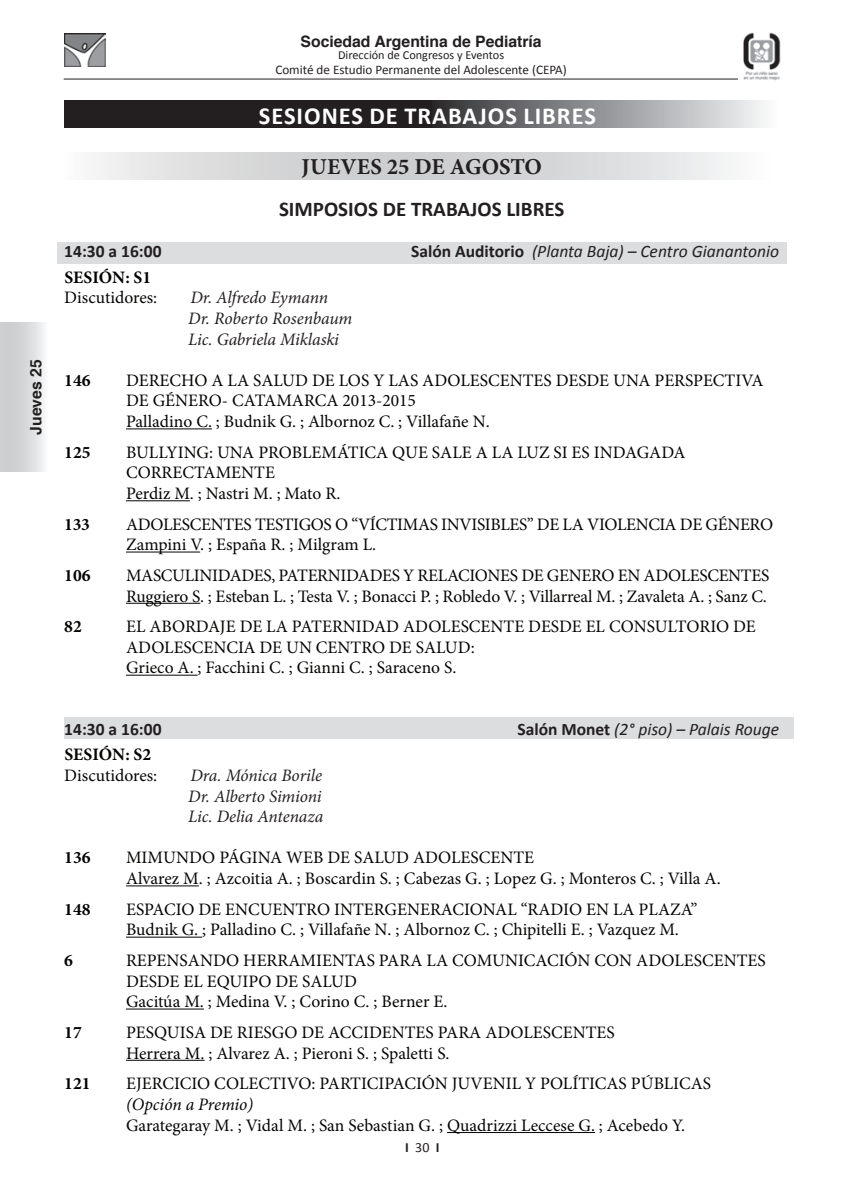
<style>
.page{position:relative;width:844px;height:1191px;background:#fff}
.page>*{position:absolute;margin:0;border:0;box-sizing:border-box;transform-origin:0 0}
.t1{font:700 24.5px "Calibri";letter-spacing:.04em;color:#fff}
.t2{font:700 22.75px "Minion Pro";color:#231f20}
.t3{font:700 21px "Calibri";color:#231f20}
.t4{font:17.5px/20.7px "Minion Pro";color:#040503}
.t5{font:17.5px/20.7px "Minion Pro";letter-spacing:-.02em;color:#040503}
.t6{font:italic 17.5px/20.7px "Minion Pro";letter-spacing:-.005em;color:#231f20}
.t7{font:italic 17.5px "Calibri";color:#231f20}
.t8{font:700 17.5px "Minion Pro";color:#040503}
.t9{font:700 17.5px "Calibri";color:#231f20}
.t10{font:700 15.75px "Helvetica";color:#231f20}
.t11{font:700 14px "Calibri";color:#231f20}
.t12{font:13.12px "Calibri";color:#231f20}
.t13{font:12.25px "Calibri";color:#231f20}
.s1{font-weight:700;font-style:normal}
.s2{font-weight:700}
.s3{font-style:italic}
.s4{font-weight:400}
</style>
<div class="page">
<hr style="left:64px;top:79px;width:714px;height:1px;background:#231f20">
<img style="left:738px;top:32px;width:43px;height:49px">
<img style="left:64px;top:33px;width:42px;height:34px">
<div style="left:0;top:322px;width:48px;height:149px;background:linear-gradient(to right,#c3c4c6,#f1f2f3)"></div>
<svg style="left:95px;top:152px;width:638px;height:28px;background:#dadbdc"></svg>
<div style="left:427px;top:100px;width:351px;height:28px;background:linear-gradient(to right,#2d2d2f,#fbfcff)"></div>
<div style="left:64px;top:100px;width:367px;height:28px;background:#231f20"></div>
<div style="left:57px;top:242px;width:730px;height:22px;background:#dcdddf"></div>
<div style="left:64px;top:717px;width:730px;height:22px;background:#dcdddf"></div>
<hr style="left:126px;top:428px;width:86px;height:1px;background:#040503">
<hr style="left:126px;top:500px;width:64px;height:1px;background:#040503">
<hr style="left:126px;top:551px;width:74px;height:1px;background:#040503">
<hr style="left:126px;top:603px;width:74px;height:1px;background:#040503">
<hr style="left:126px;top:674px;width:71px;height:1px;background:#040503">
<hr style="left:126px;top:885px;width:73px;height:1px;background:#040503">
<hr style="left:126px;top:936px;width:76px;height:1px;background:#040503">
<hr style="left:126px;top:1008px;width:78px;height:1px;background:#040503">
<hr style="left:126px;top:1059px;width:78px;height:1px;background:#040503">
<hr style="left:447px;top:1132px;width:148px;height:1px;background:#040503">
<p class="t10" style="left:23px;top:435px;width:77px;rotate:-90deg">Jueves 25</p>
<p class="t10" style="left:300px;top:28px;width:242px">Sociedad Argentina de Pediatría</p>
<p class="t13" style="left:338px;top:47px;width:167px">Dirección de Congresos y Eventos</p>
<p class="t12" style="left:275px;top:61px;width:293px">Comité de Estudio Permanente del Adolescente (CEPA)</p>
<p class="t1" style="left:259px;top:100px;width:161px">SESIONES DE TRABAJOS</p>
<p class="t1" style="left:523px;top:100px;width:33px">LIBRES</p>
<p class="t2" style="left:301px;top:151px;width:242px">JUEVES 25 DE AGOSTO</p>
<p class="t3" style="left:279px;top:196px;width:145px">SIMPOSIOS DE TRABAJOS</p>
<p class="t3" style="left:506px;top:196px;width:26px">LIBRES</p>
<p class="t9" style="left:64px;top:240px;width:99px">14:30 a 16:00</p>
<p class="t7" style="left:411px;top:240px;width:369px"><span class="s1">Salón Auditorio</span> (Planta Baja) – Centro Gianantonio</p>
<p class="t4" style="left:64px;top:267px;width:94px"><span class="s2">SESIÓN: S1<br></span>Discutidores:</p>
<p class="t6" style="left:188px;top:287px;width:165px">Dr. Alfredo Eymann<br>Dr. Roberto Rosenbaum<br>Lic. Gabriela Miklaski</p>
<p class="t8" style="left:64px;top:368px;width:28px">146</p>
<p class="t4" style="left:126px;top:370px;width:639px">DERECHO A LA SALUD DE LOS Y LAS ADOLESCENTES DESDE UNA PERSPECTIVA<br>DE GÉNERO- CATAMARCA 2013-2015<br>Palladino C. ; Budnik G. ; Albornoz C. ; Villafañe N.</p>
<p class="t8" style="left:64px;top:440px;width:28px">125</p>
<p class="t4" style="left:126px;top:442px;width:561px">BULLYING: UNA PROBLEMÁTICA QUE SALE A LA LUZ SI ES INDAGADA<br>CORRECTAMENTE<br>Perdiz M. ; Nastri M. ; Mato R.</p>
<p class="t8" style="left:64px;top:512px;width:27px">133</p>
<p class="t5" style="left:126px;top:514px;width:648px">ADOLESCENTES TESTIGOS O “VÍCTIMAS INVISIBLES” DE LA VIOLENCIA DE GÉNERO<br>Zampini V. ; España R. ; Milgram L.</p>
<p class="t8" style="left:64px;top:563px;width:28px">106</p>
<p class="t5" style="left:126px;top:565px;width:644px">MASCULINIDADES, PATERNIDADES Y RELACIONES DE GENERO EN ADOLESCENTES<br>Ruggiero S. ; Esteban L. ; Testa V. ; Bonacci P. ; Robledo V. ; Villarreal M. ; Zavaleta A. ; Sanz C.</p>
<p class="t8" style="left:64px;top:614px;width:19px">82</p>
<p class="t4" style="left:126px;top:616px;width:631px">EL ABORDAJE DE LA PATERNIDAD ADOLESCENTE DESDE EL CONSULTORIO DE<br>ADOLESCENCIA DE UN CENTRO DE SALUD:<br>Grieco A. ; Facchini C. ; Gianni C. ; Saraceno S.</p>
<p class="t9" style="left:64px;top:718px;width:99px">14:30 a 16:00</p>
<p class="t7" style="left:517px;top:718px;width:263px"><span class="s1">Salón Monet</span> (2° piso) – Palais Rouge</p>
<p class="t4" style="left:64px;top:744px;width:94px"><span class="s2">SESIÓN: S2<br></span>Discutidores:</p>
<p class="t6" style="left:188px;top:765px;width:137px;text-align:justify">Dra. Mónica Borile Dr. Alberto Simioni Lic. Delia Antenaza</p>
<p class="t8" style="left:64px;top:845px;width:28px">136</p>
<p class="t4" style="left:126px;top:847px;width:596px">MIMUNDO PÁGINA WEB DE SALUD ADOLESCENTE<br>Alvarez M. ; Azcoitia A. ; Boscardin S. ; Cabezas G. ; Lopez G. ; Monteros C. ; Villa A.</p>
<p class="t8" style="left:64px;top:896px;width:28px">148</p>
<p class="t4" style="left:126px;top:899px;width:572px">ESPACIO DE ENCUENTRO INTERGENERACIONAL “RADIO EN LA PLAZA”<br>Budnik G. ; Palladino C. ; Villafañe N. ; Albornoz C. ; Chipitelli E. ; Vazquez M.</p>
<p class="t8" style="left:64px;top:948px;width:10px">6</p>
<p class="t4" style="left:126px;top:950px;width:641px">REPENSANDO HERRAMIENTAS PARA LA COMUNICACIÓN CON ADOLESCENTES<br>DESDE EL EQUIPO DE SALUD<br>Gacitúa M. ; Medina V. ; Corino C. ; Berner E.</p>
<p class="t8" style="left:64px;top:1020px;width:19px">17</p>
<p class="t4" style="left:126px;top:1022px;width:490px">PESQUISA DE RIESGO DE ACCIDENTES PARA ADOLESCENTES<br>Herrera M. ; Alvarez A. ; Pieroni S. ; Spaletti S.</p>
<p class="t8" style="left:64px;top:1071px;width:28px">121</p>
<p class="t4" style="left:126px;top:1073px;width:586px">EJERCICIO COLECTIVO: PARTICIPACIÓN JUVENIL Y POLÍTICAS PÚBLICAS <span class="s3">(Opción a Premio)<br></span>Garategaray M. ; Vidal M. ; San Sebastian G. ; Quadrizzi Leccese G. ; Acebedo Y.</p>
<p class="t11" style="left:405px;top:1139px;width:36px">I <span class="s4">30</span> I</p>
</div>
